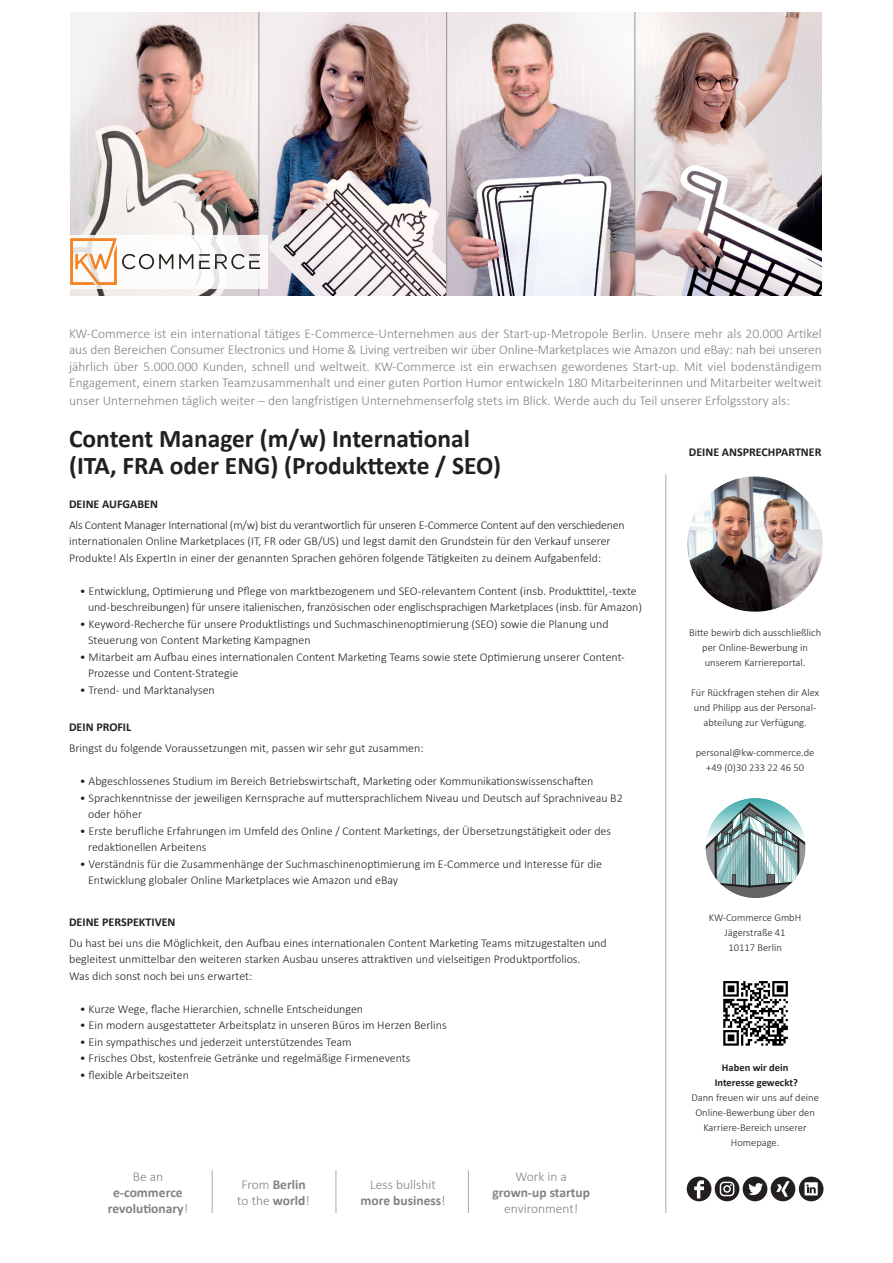
<style>
.page{position:relative;width:893px;height:1263px;background:#fff}
.page>*{position:absolute;margin:0;border:0;box-sizing:border-box;transform-origin:0 0}
.t1{font:700 25.5px/27px "Calibri";color:#231f20}
.t2{font:300 13.5px/16.5px "Calibri";color:#808285;text-align:justify}
.t3{font:700 13.5px/16.2px "Calibri";color:#808285;text-align:center}
.t4{font:300 12px/16.5px "Calibri";color:#231f20}
.t5{font:700 12px "Calibri";color:#231f20}
.t6{font:300 10.5px/15px "Calibri";color:#231f20;text-align:center}
.t7{font:700 10.5px/15px "Calibri";color:#231f20;text-align:center}
.s1{font-weight:300}
.s2{font-weight:700}
</style>
<div class="page">
<img style="left:70px;top:13px;width:752px;height:282px">
<div style="left:0;top:235px;width:267px;height:53px;background:#fff"></div>
<svg style="left:70px;top:238px;width:103px;height:47px"></svg>
<svg style="left:179px;top:254px;width:14px;height:15px"></svg>
<svg style="left:199px;top:254px;width:61px;height:15px"></svg>
<svg style="left:723px;top:981px;width:65px;height:65px"></svg>
<hr style="left:665px;top:474px;width:1px;height:739px;background:#a8a9ad">
<img style="left:687px;top:476px;width:136px;height:136px">
<hr style="left:706px;top:802px;width:99px;height:1px;background:#50afb1">
<hr style="left:706px;top:801px;width:99px;height:1px;background:#4badaf">
<hr style="left:706px;top:800px;width:99px;height:1px;background:#46abac">
<hr style="left:706px;top:799px;width:99px;height:1px;background:#42a9ab">
<hr style="left:706px;top:798px;width:99px;height:1px;background:#3fa8aa">
<svg style="left:706px;top:803px;width:99px;height:95px"></svg>
<hr style="left:748px;top:831px;width:2px;height:57px;background:#231f20">
<hr style="left:715px;top:837px;width:2px;height:48px;background:#231f20">
<hr style="left:797px;top:837px;width:2px;height:45px;background:#231f20">
<svg style="left:687px;top:1176px;width:136px;height:25px"></svg>
<hr style="left:212px;top:1170px;width:1px;height:43px;background:#a8a9ad">
<hr style="left:336px;top:1170px;width:1px;height:43px;background:#a8a9ad">
<hr style="left:468px;top:1170px;width:1px;height:43px;background:#a8a9ad">
<p class="t2" style="left:69px;top:325px;width:754px">KW-Commerce ist ein international tätiges E-Commerce-Unternehmen aus der Start-up-Metropole Berlin. Unsere mehr als 20.000 Artikel aus den Bereichen Consumer Electronics und Home &amp; Living vertreiben wir über Online-Marketplaces wie Amazon und eBay: nah bei unseren jährlich über 5.000.000 Kunden, schnell und weltweit. KW-Commerce ist ein erwachsen gewordenes Start-up. Mit viel bodenständigem Engagement, einem starken Teamzusammenhalt und einer guten Portion Humor entwickeln 180 Mitarbeiterinnen und Mitarbeiter weltweit</p>
<p class="t2" style="left:69px;top:392px;width:722px">unser Unternehmen täglich weiter – den langfristigen Unternehmenserfolg stets im Blick. Werde auch du Teil unserer Erfolgsstory als:</p>
<h1 class="t1" style="left:69px;top:424px;width:434px">Content Manager (m/w) International (ITA, FRA oder ENG) (Produkttexte / SEO)</h1>
<p class="t5" style="left:69px;top:496px;width:90px">DEINE AUFGABEN</p>
<p class="t4" style="left:69px;top:516px;width:557px">Als Content Manager International (m/w) bist du verantwortlich für unseren E-Commerce Content auf den verschiedenen internationalen Online Marketplaces (IT, FR oder GB/US) und legst damit den Grundstein für den Verkauf unserer<br>Produkte! Als ExpertIn in einer der genannten Sprachen gehören folgende Tätigkeiten zu deinem Aufgabenfeld:</p>
<p class="t4" style="left:88px;top:582px;width:555px;text-indent:-8px">• Entwicklung, Optimierung und Pflege von marktbezogenem und SEO-relevantem Content (insb. Produkttitel, -texte und -beschreibungen) für unsere italienischen, französischen oder englischsprachigen Marketplaces (insb. für Amazon)</p>
<p class="t4" style="left:88px;top:615px;width:522px;text-indent:-8px">• Keyword-Recherche für unsere Produktlistings und Suchmaschinenoptimierung (SEO) sowie die Planung und<br>Steuerung von Content Marketing Kampagnen</p>
<p class="t4" style="left:88px;top:648px;width:538px;text-indent:-8px">• Mitarbeit am Aufbau eines internationalen Content Marketing Teams sowie stete Optimierung unserer Content-<br>Prozesse und Content-Strategie</p>
<p class="t4" style="left:80px;top:681px;width:136px">• Trend- und Marktanalysen</p>
<p class="t5" style="left:69px;top:719px;width:64px">DEIN PROFIL</p>
<p class="t4" style="left:69px;top:740px;width:356px">Bringst du folgende Voraussetzungen mit, passen wir sehr gut zusammen:</p>
<p class="t4" style="left:80px;top:773px;width:515px">• Abgeschlossenes Studium im Bereich Betriebswirtschaft, Marketing oder Kommunikationswissenschaften</p>
<p class="t4" style="left:88px;top:789px;width:536px;text-indent:-8px">• Sprachkenntnisse der jeweiligen Kernsprache auf muttersprachlichem Niveau und Deutsch auf Sprachniveau B2 oder höher</p>
<p class="t4" style="left:88px;top:822px;width:525px;text-indent:-8px">• Erste berufliche Erfahrungen im Umfeld des Online / Content Marketings, der Übersetzungstätigkeit oder des redaktionellen Arbeitens</p>
<p class="t4" style="left:88px;top:855px;width:516px;text-indent:-8px">• Verständnis für die Zusammenhänge der Suchmaschinenoptimierung im E-Commerce und Interesse für die<br>Entwicklung globaler Online Marketplaces wie Amazon und eBay</p>
<p class="t5" style="left:69px;top:914px;width:108px">DEINE PERSPEKTIVEN</p>
<p class="t4" style="left:69px;top:934px;width:539px">Du hast bei uns die Möglichkeit, den Aufbau eines internationalen Content Marketing Teams mitzugestalten und begleitest unmittelbar den weiteren starken Ausbau unseres attraktiven und vielseitigen Produktportfolios.<br>Was dich sonst noch bei uns erwartet:</p>
<p class="t4" style="left:80px;top:1000px;width:285px">• Kurze Wege, flache Hierarchien, schnelle Entscheidungen</p>
<p class="t4" style="left:80px;top:1017px;width:368px">• Ein modern ausgestatteter Arbeitsplatz in unseren Büros im Herzen Berlins</p>
<p class="t4" style="left:80px;top:1033px;width:273px">• Ein sympathisches und jederzeit unterstützendes Team</p>
<p class="t4" style="left:80px;top:1050px;width:332px">• Frisches Obst, kostenfreie Getränke und regelmäßige Firmenevents</p>
<p class="t4" style="left:80px;top:1066px;width:111px">• flexible Arbeitszeiten</p>
<p class="t5" style="left:689px;top:444px;width:134px">DEINE ANSPRECHPARTNER</p>
<p class="t6" style="left:689px;top:625px;width:133px">Bitte bewirb dich ausschließlich per Online-Bewerbung in unserem Karriereportal.</p>
<p class="t6" style="left:691px;top:685px;width:130px">Für Rückfragen stehen dir Alex und Philipp aus der Personal&shy;abteilung zur Verfügung.</p>
<p class="t6" style="left:696px;top:745px;width:120px">personal@kw-commerce.de +49 (0)30 233 22 46 50</p>
<p class="t6" style="left:709px;top:910px;width:94px">KW-Commerce GmbH<br>Jägerstraße 41<br>10117 Berlin</p>
<p class="t7" style="left:715px;top:1060px;width:85px">Haben wir dein<br>Interesse geweckt?</p>
<p class="t6" style="left:691px;top:1090px;width:129px">Dann freuen wir uns auf deine<br>Online-Bewerbung über den<br>Karriere-Bereich unserer<br>Homepage.</p>
<p class="t2" style="left:133px;top:1167px;width:32px">Be an</p>
<p class="t3" style="left:108px;top:1184px;width:82px">e-commerce revolutionary<span class="s1">!</span></p>
<p class="t3" style="left:237px;top:1176px;width:74px"><span class="s1">From</span> Berlin <span class="s1">to the</span> world<span class="s1">!</span></p>
<p class="t2" style="left:360px;top:1176px;width:87px;text-align:center">Less bullshit <span class="s2">more business</span>!</p>
<p class="t2" style="left:515px;top:1167px;width:53px">Work in a</p>
<p class="t3" style="left:492px;top:1184px;width:99px">grown-up startup</p>
<p class="t2" style="left:504px;top:1200px;width:75px">environment!</p>
</div>
